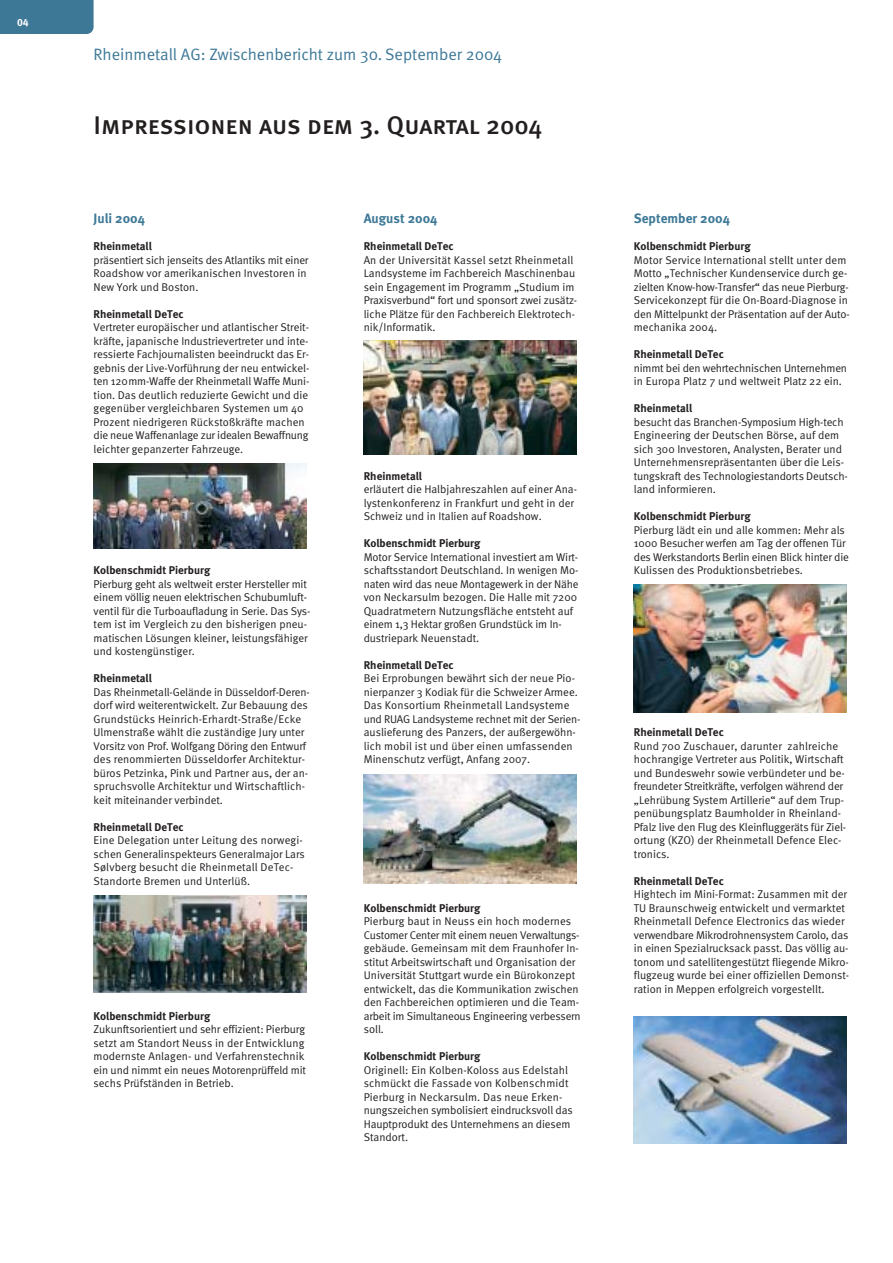
<style>
.page{position:relative;width:893px;height:1263px;background:#fff}
.page>*{position:absolute;margin:0;border:0;box-sizing:border-box;transform-origin:0 0}
.t1{font:25.5px "Meta Medium Caps";letter-spacing:-.005em;color:#231f1f}
.t2{font:16.5px "Meta Normal";color:#3d7897}
.t3{font:700 13.5px "Meta";color:#3d7897}
.t4{font:11.25px/13.5px "Meta Normal";color:#231f1f}
.t5{font:700 11.25px "Meta";color:#231f1f}
.t6{font:11.25px "Meta Bold LF";color:#231f1f}
.t7{font:10.5px "Meta Bold LF";color:#fff}
.s1{font-family:"Meta";font-weight:700}
</style>
<div class="page">
<div style="left:0;top:0;width:94px;height:34px;background:#3d7897"></div>
<img style="left:634px;top:585px;width:212px;height:127px">
<img style="left:94px;top:463px;width:212px;height:86px">
<img style="left:364px;top:775px;width:212px;height:108px">
<img style="left:634px;top:1016px;width:212px;height:128px">
<img style="left:364px;top:340px;width:212px;height:115px">
<img style="left:94px;top:895px;width:212px;height:98px">
<p class="t7" style="left:17px;top:19px;width:13px">04</p>
<h2 class="t2" style="left:94px;top:48px;width:410px">Rheinmetall AG: Zwischenbericht zum 30. September 2004</h2>
<h1 class="t1" style="left:94px;top:110px;width:450px">Impressionen aus dem 3. Quartal 2004</h1>
<p class="t3" style="left:94px;top:214px;width:53px">Juli 2004</p>
<p class="t5" style="left:94px;top:242px;width:60px">Rheinmetall</p>
<p class="t4" style="left:94px;top:254px;width:216px">präsentiert sich jenseits des Atlantiks mit einer<br>Roadshow vor amerikanischen Investoren in<br>New York und Boston.</p>
<p class="t5" style="left:94px;top:310px;width:91px">Rheinmetall DeTec</p>
<p class="t4" style="left:94px;top:322px;width:217px">Vertreter europäischer und atlantischer Streit&shy;kräfte, japanische Industrievertreter und inte&shy;ressierte Fachjournalisten beeindruckt das Er&shy;gebnis der Live-Vorführung der neu entwickel&shy;ten 120mm-Waffe der Rheinmetall Waffe Muni&shy;tion. Das deutlich reduzierte Gewicht und die gegenüber vergleichbaren Systemen um 40<br>Prozent niedrigeren Rückstoßkräfte machen die neue Waffenanlage zur idealen Bewaffnung leichter gepanzerter Fahrzeuge.</p>
<p class="t5" style="left:94px;top:566px;width:118px">Kolbenschmidt Pierburg</p>
<p class="t4" style="left:94px;top:578px;width:218px">Pierburg geht als weltweit erster Hersteller mit einem völlig neuen elektrischen Schubumluft&shy;ventil für die Turboaufladung in Serie. Das Sys&shy;tem ist im Vergleich zu den bisherigen pneu&shy;matischen Lösungen kleiner, leistungsfähiger und kostengünstiger.</p>
<p class="t5" style="left:94px;top:674px;width:60px">Rheinmetall</p>
<p class="t4" style="left:94px;top:686px;width:217px">Das Rheinmetall-Gelände in Düsseldorf-Deren&shy;dorf wird weiterentwickelt. Zur Bebauung des Grundstücks Heinrich-Erhardt-Straße/Ecke Ulmenstraße wählt die zuständige Jury unter Vorsitz von Prof. Wolfgang Döring den Entwurf des renommierten Düsseldorfer Architektur&shy;büros Petzinka, Pink und Partner aus, der an&shy;spruchsvolle Architektur und Wirtschaftlich&shy;keit miteinander verbindet.</p>
<p class="t5" style="left:94px;top:823px;width:91px">Rheinmetall DeTec</p>
<p class="t4" style="left:94px;top:835px;width:213px">Eine Delegation unter Leitung des norwegi&shy;schen Generalinspekteurs Generalmajor Lars Sølvberg besucht die Rheinmetall DeTec-Standorte Bremen und Unterlüß.</p>
<p class="t5" style="left:94px;top:1012px;width:118px">Kolbenschmidt Pierburg</p>
<p class="t4" style="left:94px;top:1024px;width:214px">Zukunftsorientiert und sehr effizient: Pierburg setzt am Standort Neuss in der Entwicklung modernste Anlagen- und Verfahrenstechnik ein und nimmt ein neues Motorenprüffeld mit sechs Prüfständen in Betrieb.</p>
<p class="t3" style="left:364px;top:214px;width:75px">August 2004</p>
<p class="t5" style="left:364px;top:242px;width:91px">Rheinmetall DeTec</p>
<p class="t4" style="left:364px;top:254px;width:215px">An der Universität Kassel setzt Rheinmetall Landsysteme im Fachbereich Maschinenbau sein Engagement im Programm „Studium im Praxisverbund“ fort und sponsort zwei zusätz&shy;liche Plätze für den Fachbereich Elektrotech&shy;nik/Informatik.</p>
<p class="t5" style="left:364px;top:472px;width:60px">Rheinmetall</p>
<p class="t4" style="left:364px;top:484px;width:215px">erläutert die Halbjahreszahlen auf einer Ana&shy;lystenkonferenz in Frankfurt und geht in der<br>Schweiz und in Italien auf Roadshow.</p>
<p class="t5" style="left:364px;top:539px;width:118px">Kolbenschmidt Pierburg</p>
<p class="t4" style="left:364px;top:551px;width:216px">Motor Service International investiert am Wirt&shy;schaftsstandort Deutschland. In wenigen Mo&shy;naten wird das neue Montagewerk in der Nähe von Neckarsulm bezogen. Die Halle mit 7200<br>Quadratmetern Nutzungsfläche entsteht auf einem 1,3 Hektar großen Grundstück im In&shy;dustriepark Neuenstadt.</p>
<p class="t5" style="left:364px;top:661px;width:91px">Rheinmetall DeTec</p>
<p class="t4" style="left:364px;top:673px;width:218px">Bei Erprobungen bewährt sich der neue Pio&shy;nierpanzer 3 Kodiak für die Schweizer Armee.<br>Das Konsortium Rheinmetall Landsysteme und RUAG Landsysteme rechnet mit der Serien&shy;auslieferung des Panzers, der außergewöhn&shy;lich mobil ist und über einen umfassenden Minenschutz verfügt, Anfang 2007.</p>
<p class="t5" style="left:364px;top:904px;width:118px">Kolbenschmidt Pierburg</p>
<p class="t4" style="left:364px;top:916px;width:218px">Pierburg baut in Neuss ein hoch modernes Customer Center mit einem neuen Verwaltungs&shy;gebäude. Gemeinsam mit dem Fraunhofer In&shy;stitut Arbeitswirtschaft und Organisation der Universität Stuttgart wurde ein Bürokonzept entwickelt, das die Kommunikation zwischen den Fachbereichen optimieren und die Team&shy;arbeit im Simultaneous Engineering verbessern soll.</p>
<p class="t5" style="left:364px;top:1052px;width:118px">Kolbenschmidt Pierburg</p>
<p class="t4" style="left:364px;top:1064px;width:210px">Originell: Ein Kolben-Koloss aus Edelstahl schmückt die Fassade von Kolbenschmidt Pierburg in Neckarsulm. Das neue Erken&shy;nungszeichen symbolisiert eindrucksvoll das Hauptprodukt des Unternehmens an diesem Standort.</p>
<p class="t3" style="left:634px;top:214px;width:97px">September 2004</p>
<p class="t5" style="left:634px;top:242px;width:118px">Kolbenschmidt Pierburg</p>
<p class="t4" style="left:634px;top:254px;width:217px">Motor Service International stellt unter dem Motto „Technischer Kundenservice durch ge&shy;zielten Know-how-Transfer“ das neue Pierburg-Servicekonzept für die On-Board-Diagnose in den Mittelpunkt der Präsentation auf der Auto&shy;mechanika 2004.</p>
<p class="t5" style="left:634px;top:350px;width:91px">Rheinmetall DeTec</p>
<p class="t4" style="left:634px;top:362px;width:215px">nimmt bei den wehrtechnischen Unternehmen in Europa Platz 7 und weltweit Platz 22 ein.</p>
<p class="t5" style="left:634px;top:404px;width:60px">Rheinmetall</p>
<p class="t4" style="left:634px;top:416px;width:215px">besucht das Branchen-Symposium High-tech Engineering der Deutschen Börse, auf dem sich 300 Investoren, Analysten, Berater und Unternehmensrepräsentanten über die Leis&shy;tungskraft des Technologiestandorts Deutsch&shy;land informieren.</p>
<p class="t5" style="left:634px;top:512px;width:118px">Kolbenschmidt Pierburg</p>
<p class="t4" style="left:634px;top:524px;width:216px">Pierburg lädt ein und alle kommen: Mehr als 1000 Besucher werfen am Tag der offenen Tür des Werkstandorts Berlin einen Blick hinter die Kulissen des Produktionsbetriebes.</p>
<p class="t6" style="left:634px;top:728px;width:91px">Rheinmetall DeTec</p>
<p class="t4" style="left:634px;top:740px;width:214px">Rund 700 Zuschauer, darunter zahlreiche hochrangige Vertreter aus Politik, Wirtschaft und Bundeswehr sowie verbündeter und be&shy;freundeter Streitkräfte, verfolgen während der „Lehrübung System Artillerie“ auf dem Trup&shy;penübungsplatz Baumholder in Rheinland-Pfalz live den Flug des Kleinfluggeräts für Ziel&shy;ortung (KZO) der Rheinmetall Defence Elec&shy;tronics.</p>
<p class="t6" style="left:634px;top:877px;width:91px">Rheinmetall <span class="s1">DeTec</span></p>
<p class="t4" style="left:634px;top:889px;width:217px">Hightech im Mini-Format: Zusammen mit der TU Braunschweig entwickelt und vermarktet Rheinmetall Defence Electronics das wieder verwendbare Mikrodrohnensystem Carolo, das in einen Spezialrucksack passt. Das völlig au&shy;tonom und satellitengestützt fliegende Mikro&shy;flugzeug wurde bei einer offiziellen Demonst&shy;ration in Meppen erfolgreich vorgestellt.</p>
</div>
